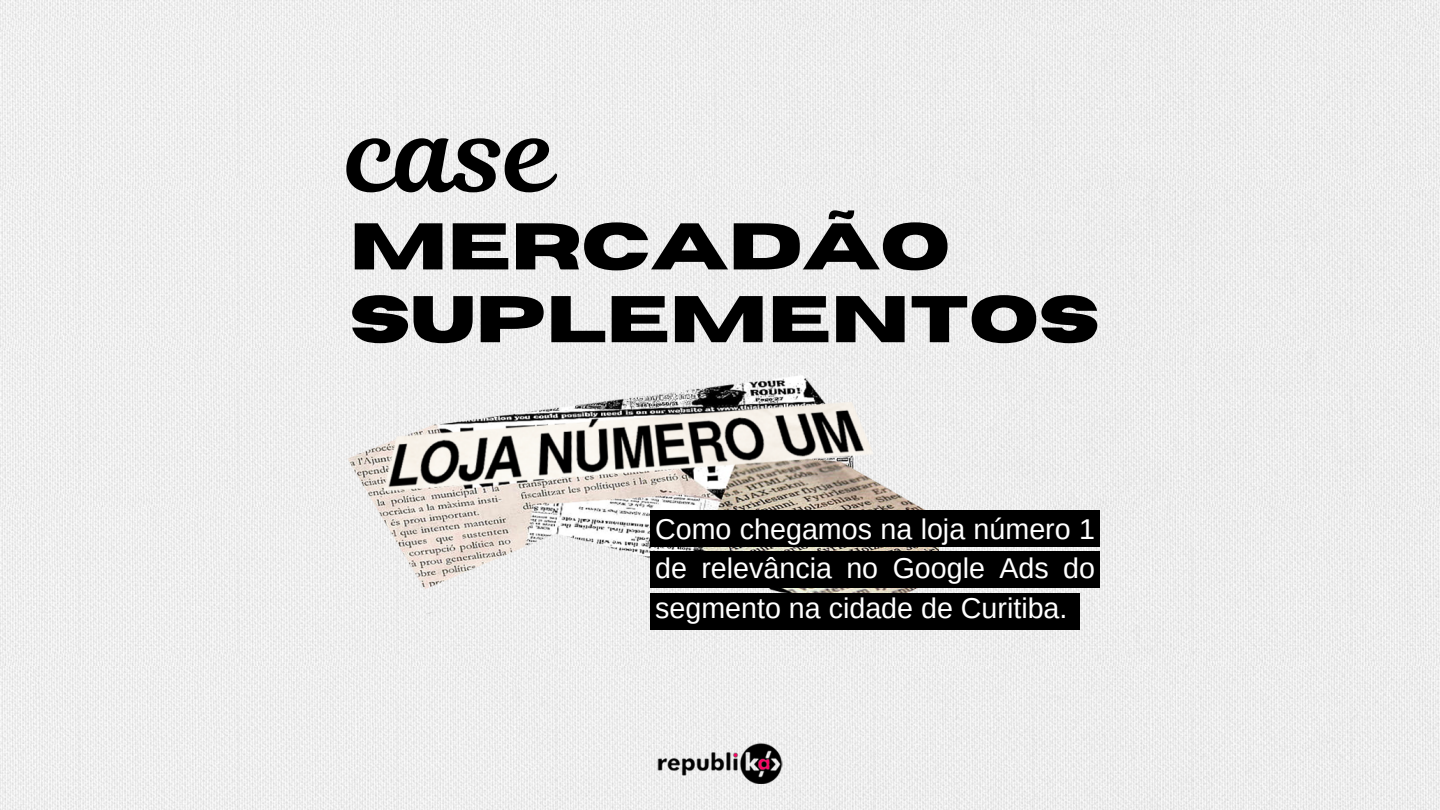
<style>
.page{position:relative;width:1440px;height:810px;background:#fff}
.page>*{position:absolute;margin:0;border:0;box-sizing:border-box;transform-origin:0 0}
.t1{font:108.1px "RTL Romman Regular";color:#000}
.t2{font:700 65.8px "Horizon";color:#000}
.t3{font:28.6px/39.8px "Arimo";color:#fff;text-align:justify}
</style>
<div class="page">
<img style="left:0;top:0;width:1440px;height:810px">
<img style="left:340px;top:369px;width:617px;height:248px">
<div style="left:650px;top:510px;width:450px;height:37px;background:#000"></div>
<div style="left:650px;top:551px;width:450px;height:37px;background:#000"></div>
<div style="left:650px;top:593px;width:430px;height:37px;background:#000"></div>
<img style="left:650px;top:729px;width:140px;height:55px">
<p class="t1" style="left:350px;top:78px;width:209px">case</p>
<p class="t2" style="left:350px;top:214px;width:602px">MERCADÃO</p>
<p class="t2" style="left:350px;top:287px;width:752px">SUPLEMENTOS</p>
<p class="t3" style="left:655px;top:509px;width:441px">Como chegamos na loja número 1 de relevância no Google Ads do segmento na cidade de Curitiba.</p>
</div>
